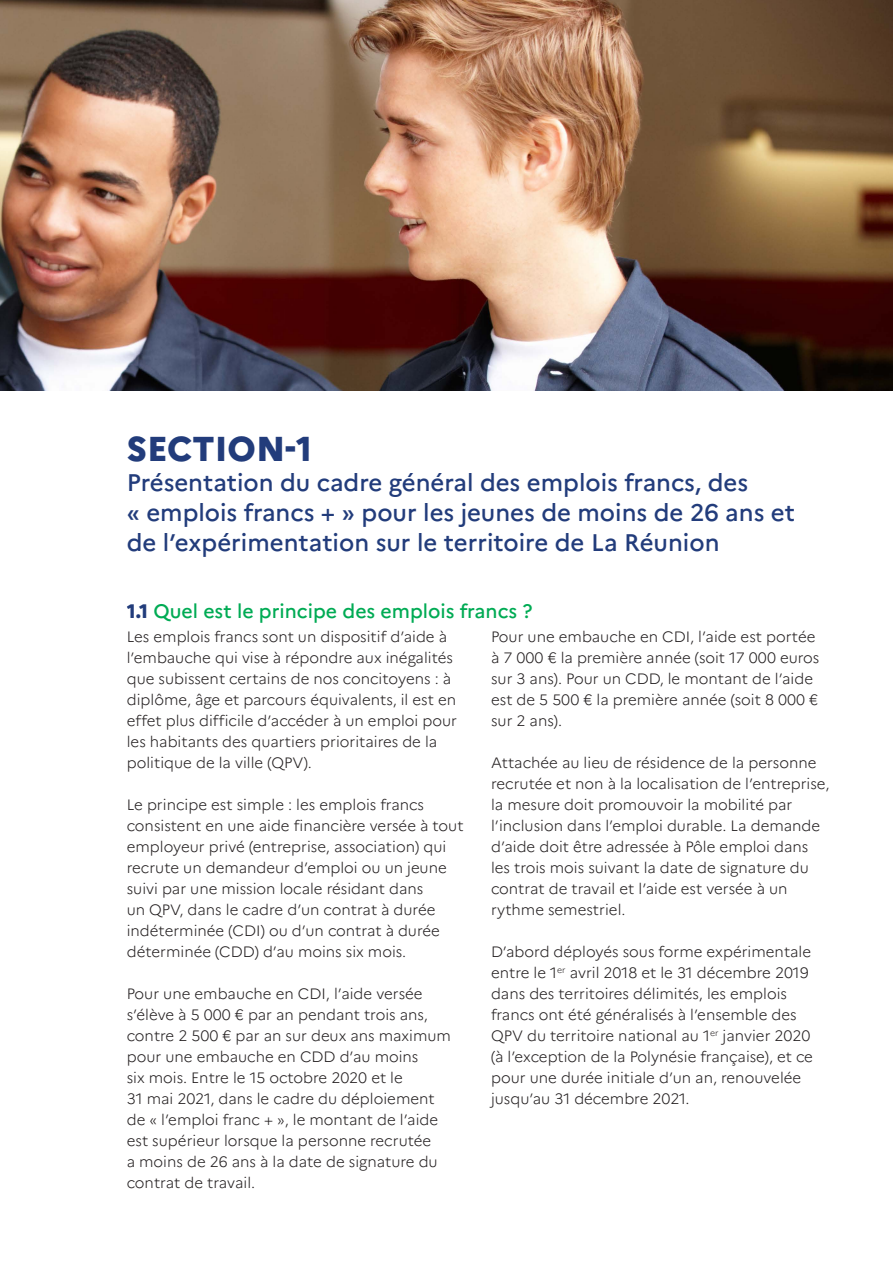
<style>
.page{position:relative;width:893px;height:1263px;background:#fff}
.page>*{position:absolute;margin:0;border:0;box-sizing:border-box;transform-origin:0 0}
.TITLEA{font:800 34.5px "Marianne";color:#223c7b}
.TITLEA-2{font:500 24px/30px "Marianne";color:#223c7b}
.TITRE_C{font:500 19.5px "Marianne";color:#00ab54}
.courant{font:300 15px/21px "Marianne";color:#231f20}
.s1{font-weight:800;color:#223c7b}
</style>
<div class="page">
<img style="left:0;top:0;width:893px;height:390px">
<p class="TITLEA" style="left:127px;top:428px;width:187px">SECTION-1</p>
<p class="TITLEA-2" style="left:127px;top:467px;width:670px">Présentation du cadre général des emplois francs, des<br>« emplois francs + » pour les jeunes de moins de 26 ans et de l’expérimentation sur le territoire de La Réunion</p>
<p class="TITRE_C" style="left:127px;top:599px;width:407px"><span class="s1">1.1</span> Quel est le principe des emplois francs ?</p>
<p class="courant" style="left:127px;top:626px;width:332px">Les emplois francs sont un dispositif d’aide à l’embauche qui vise à répondre aux inégalités que subissent certains de nos concitoyens : à diplôme, âge et parcours équivalents, il est en effet plus difficile d’accéder à un emploi pour les habitants des quartiers prioritaires de la politique de la ville (QPV).</p>
<p class="courant" style="left:127px;top:794px;width:338px">Le principe est simple : les emplois francs consistent en une aide financière versée à tout employeur privé (entreprise, association) qui recrute un demandeur d’emploi ou un jeune suivi par une mission locale résidant dans<br>un QPV, dans le cadre d’un contrat à durée indéterminée (CDI) ou d’un contrat à durée déterminée (CDD) d’au moins six mois.</p>
<p class="courant" style="left:127px;top:983px;width:326px">Pour une embauche en CDI, l’aide versée s’élève à 5 000 € par an pendant trois ans, contre 2 500 € par an sur deux ans maximum pour une embauche en CDD d’au moins<br>six mois. Entre le 15 octobre 2020 et le<br>31 mai 2021, dans le cadre du déploiement de « l’emploi franc + », le montant de l’aide est supérieur lorsque la personne recrutée<br>a moins de 26 ans à la date de signature du contrat de travail.</p>
<p class="courant" style="left:491px;top:626px;width:330px">Pour une embauche en CDI, l’aide est portée à 7 000 € la première année (soit 17 000 euros sur 3 ans). Pour un CDD, le montant de l’aide est de 5 500 € la première année (soit 8 000 € sur 2 ans).</p>
<p class="courant" style="left:491px;top:752px;width:340px">Attachée au lieu de résidence de la personne recrutée et non à la localisation de l’entreprise, la mesure doit promouvoir la mobilité par l’inclusion dans l’emploi durable. La demande d’aide doit être adressée à Pôle emploi dans les trois mois suivant la date de signature du contrat de travail et l’aide est versée à un rythme semestriel.</p>
<p class="courant" style="left:491px;top:941px;width:323px">D’abord déployés sous forme expérimentale entre le 1<sup>er</sup> avril 2018 et le 31 décembre 2019 dans des territoires délimités, les emplois francs ont été généralisés à l’ensemble des QPV du territoire national au 1<sup>er</sup> janvier 2020 (à l’exception de la Polynésie française), et ce pour une durée initiale d’un an, renouvelée jusqu’au 31 décembre 2021.</p>
</div>
